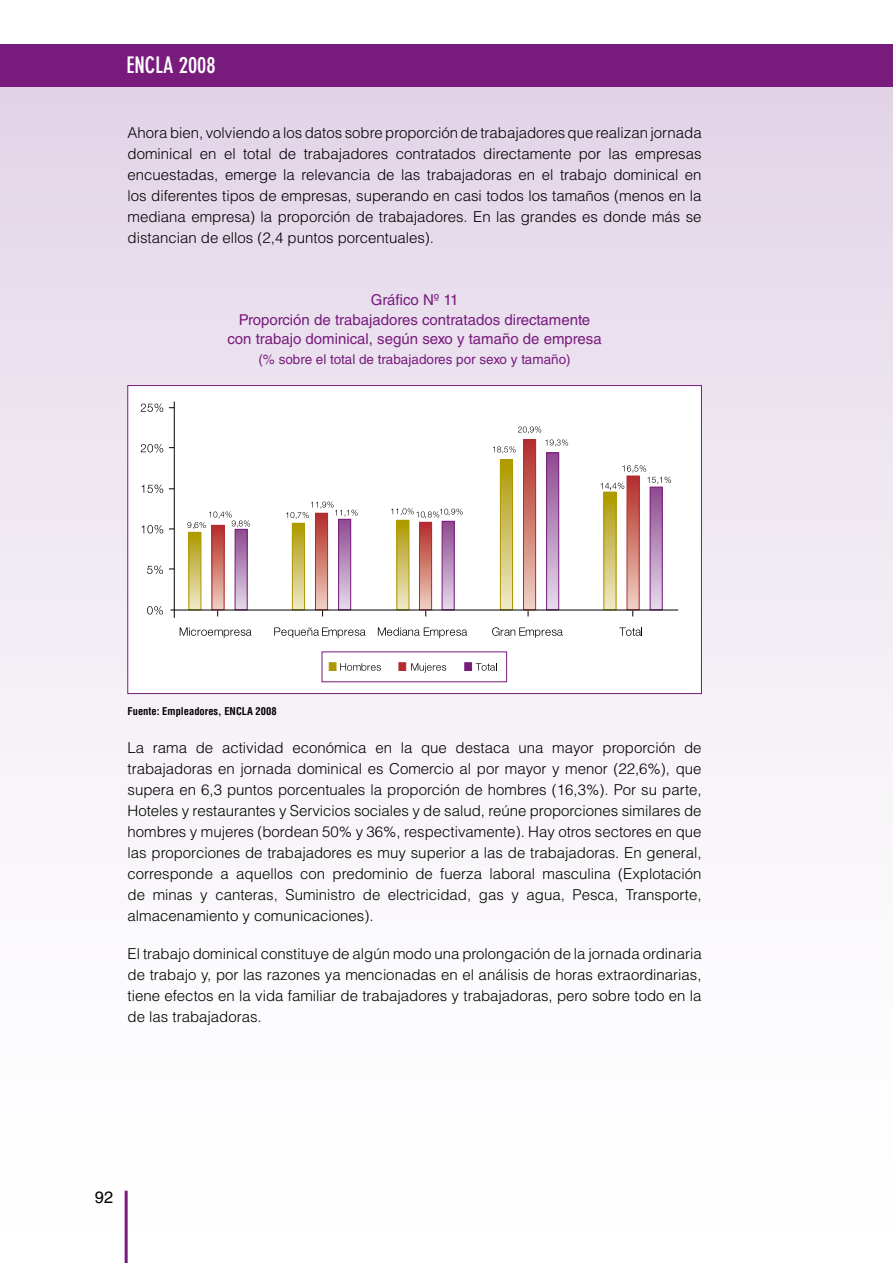
<style>
.page{position:relative;width:893px;height:1263px;background:#fff}
.page>*{position:absolute;margin:0;border:0;box-sizing:border-box;transform-origin:0 0}
.t1{font:700 condensed 22.5px "DIN Neuzeit Grotesk Std";color:#fff}
.t2{font:16.5px "Helvetica LT Std";color:#000}
.t3{font:300 15px/21px "Helvetica LT Std";color:#000;text-align:justify}
.t4{font:15px/19.5px "Helvetica LT Std";color:#781b7d;text-align:center}
.t5{font:13.5px "Helvetica LT Std";color:#781b7d}
.t6{font:700 condensed 10.5px "Helvetica LT Std";color:#000}
</style>
<div class="page">
<div style="left:0;top:79px;width:893px;height:1184px;background:linear-gradient(to bottom,#e3d7e8,#fff)"></div>
<div style="left:0;top:44px;width:893px;height:43px;background:#781b7d"></div>
<hr style="left:125px;top:1191px;width:3px;height:72px;background:#781b7d">
<div style="left:127px;top:385px;width:575px;height:309px;background:#fff;border:1px solid #781b7d"></div>
<div style="left:329px;top:663px;width:7px;height:8px;background:#ac9a00;border:1px solid #ac9a00"></div>
<div style="left:399px;top:663px;width:7px;height:8px;background:#b32c31;border:1px solid #b32c31"></div>
<div style="left:465px;top:663px;width:7px;height:8px;background:#781b7d"></div>
<svg style="left:340px;top:663px;width:41px;height:8px"></svg>
<svg style="left:411px;top:663px;width:35px;height:9px"></svg>
<svg style="left:476px;top:663px;width:21px;height:8px"></svg>
<hr style="left:174px;top:402px;width:1px;height:216px;background:#000">
<svg style="left:191px;top:534px;width:8px;height:74px"></svg>
<div style="left:189px;top:532px;width:12px;height:78px;border:1px solid #ac9a00"></div>
<svg style="left:294px;top:525px;width:9px;height:83px"></svg>
<div style="left:292px;top:523px;width:13px;height:87px;border:1px solid #ac9a00"></div>
<svg style="left:399px;top:522px;width:8px;height:86px"></svg>
<div style="left:397px;top:520px;width:12px;height:90px;border:1px solid #ac9a00"></div>
<svg style="left:502px;top:462px;width:9px;height:146px"></svg>
<div style="left:500px;top:460px;width:13px;height:150px;border:1px solid #ac9a00"></div>
<svg style="left:606px;top:494px;width:8px;height:114px"></svg>
<div style="left:604px;top:492px;width:12px;height:118px;border:1px solid #ac9a00"></div>
<svg style="left:214px;top:529px;width:8px;height:79px"></svg>
<div style="left:212px;top:525px;width:12px;height:85px;border:1px solid #b32c31"></div>
<svg style="left:317px;top:519px;width:9px;height:89px"></svg>
<div style="left:315px;top:513px;width:13px;height:97px;border:1px solid #b32c31"></div>
<svg style="left:421px;top:524px;width:9px;height:84px"></svg>
<div style="left:419px;top:522px;width:13px;height:88px;border:1px solid #b32c31"></div>
<svg style="left:525px;top:453px;width:9px;height:155px"></svg>
<div style="left:523px;top:440px;width:13px;height:170px;border:1px solid #b32c31"></div>
<svg style="left:629px;top:490px;width:8px;height:118px"></svg>
<div style="left:627px;top:476px;width:12px;height:134px;border:1px solid #b32c31"></div>
<svg style="left:237px;top:531px;width:8px;height:77px"></svg>
<div style="left:235px;top:529px;width:12px;height:81px;border:1px solid #781b7d"></div>
<svg style="left:340px;top:521px;width:9px;height:87px"></svg>
<div style="left:338px;top:519px;width:13px;height:91px;border:1px solid #781b7d"></div>
<svg style="left:444px;top:523px;width:8px;height:85px"></svg>
<div style="left:442px;top:521px;width:12px;height:89px;border:1px solid #781b7d"></div>
<svg style="left:548px;top:455px;width:9px;height:153px"></svg>
<div style="left:546px;top:453px;width:13px;height:157px;border:1px solid #781b7d"></div>
<svg style="left:652px;top:490px;width:8px;height:118px"></svg>
<div style="left:650px;top:487px;width:12px;height:123px;border:1px solid #781b7d"></div>
<svg style="left:187px;top:511px;width:63px;height:18px"></svg>
<svg style="left:286px;top:501px;width:72px;height:18px"></svg>
<svg style="left:391px;top:508px;width:72px;height:10px"></svg>
<svg style="left:493px;top:426px;width:75px;height:27px"></svg>
<svg style="left:600px;top:465px;width:71px;height:25px"></svg>
<svg style="left:147px;top:606px;width:16px;height:9px"></svg>
<svg style="left:147px;top:565px;width:16px;height:9px"></svg>
<svg style="left:141px;top:525px;width:22px;height:9px"></svg>
<svg style="left:141px;top:484px;width:22px;height:9px"></svg>
<svg style="left:141px;top:444px;width:22px;height:9px"></svg>
<svg style="left:141px;top:403px;width:22px;height:9px"></svg>
<svg style="left:180px;top:627px;width:72px;height:11px"></svg>
<svg style="left:274px;top:627px;width:91px;height:11px"></svg>
<svg style="left:378px;top:627px;width:89px;height:11px"></svg>
<svg style="left:492px;top:627px;width:71px;height:11px"></svg>
<svg style="left:619px;top:627px;width:23px;height:9px"></svg>
<hr style="left:170px;top:610px;width:508px;height:1px;background:#000">
<h1 class="t1" style="left:126px;top:52px;width:91px">ENCLA 2008</h1>
<p class="t3" style="left:128px;top:122px;width:576px">Ahora bien, volviendo a los datos sobre proporción de trabajadores que realizan jornada dominical en el total de trabajadores contratados directamente por las empresas encuestadas, emerge la relevancia de las trabajadoras en el trabajo dominical en los diferentes tipos de empresas, superando en casi todos los tamaños (menos en la mediana empresa) la proporción de trabajadores. En las grandes es donde más se distancian de ellos (2,4 puntos porcentuales).</p>
<p class="t4" style="left:227px;top:290px;width:376px">Gráfico Nº 11<br>Proporción de trabajadores contratados directamente con trabajo dominical, según sexo y tamaño de empresa</p>
<p class="t5" style="left:258px;top:351px;width:314px">(% sobre el total de trabajadores por sexo y tamaño)</p>
<p class="t6" style="left:128px;top:705px;width:151px">Fuente: Empleadores, ENCLA 2008</p>
<p class="t3" style="left:128px;top:737px;width:576px">La rama de actividad económica en la que destaca una mayor proporción de trabajadoras en jornada dominical es Comercio al por mayor y menor (22,6%), que supera en 6,3 puntos porcentuales la proporción de hombres (16,3%). Por su parte, Hoteles y restaurantes y Servicios sociales y de salud, reúne proporciones similares de hombres y mujeres (bordean 50% y 36%, respectivamente). Hay otros sectores en que las proporciones de trabajadores es muy superior a las de trabajadoras. En general, corresponde a aquellos con predominio de fuerza laboral masculina (Explotación de minas y canteras, Suministro de electricidad, gas y agua, Pesca, Transporte, almacenamiento y comunicaciones).</p>
<p class="t3" style="left:128px;top:943px;width:576px">El trabajo dominical constituye de algún modo una prolongación de la jornada ordinaria de trabajo y, por las razones ya mencionadas en el análisis de horas extraordinarias, tiene efectos en la vida familiar de trabajadores y trabajadoras, pero sobre todo en la de las trabajadoras.</p>
<p class="t2" style="left:95px;top:1187px;width:20px">92</p>
</div>
